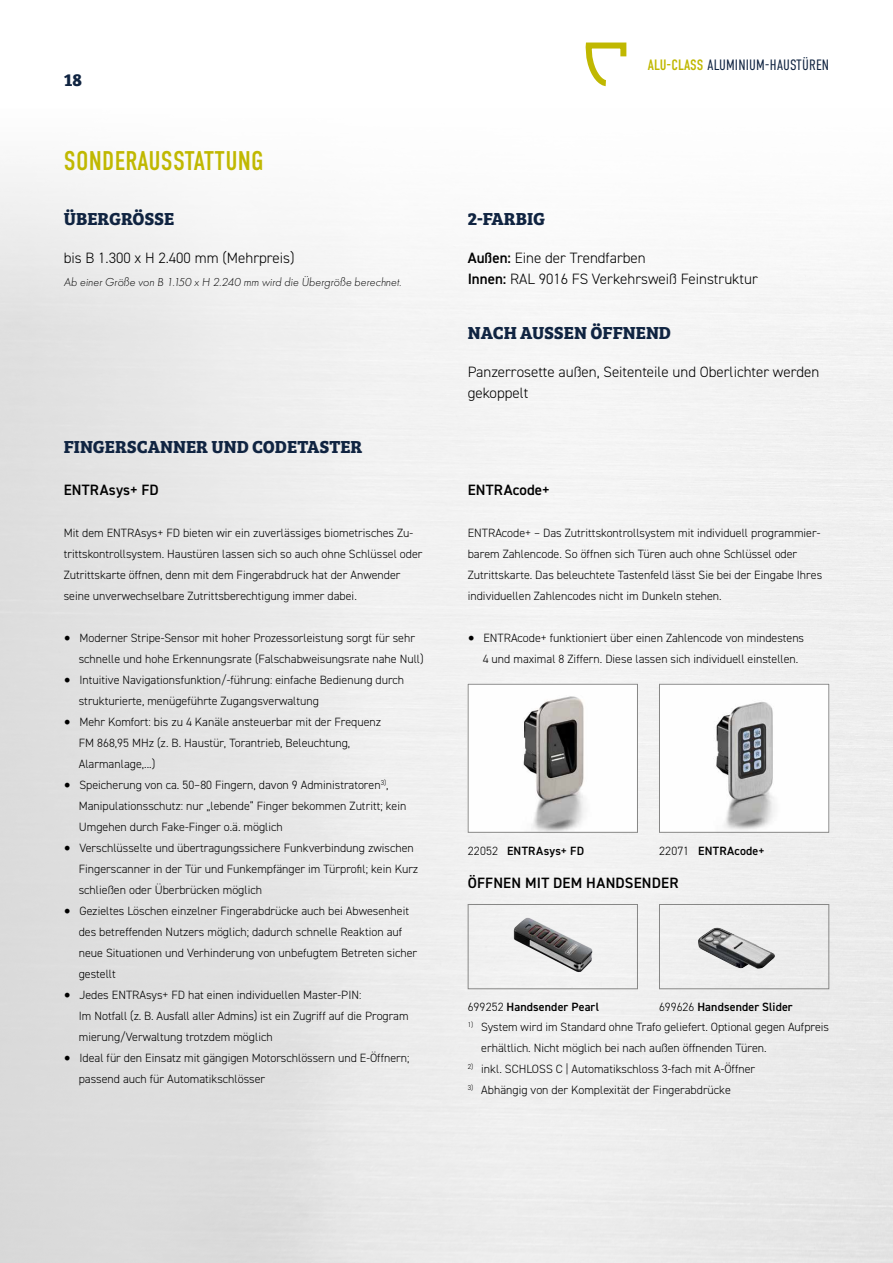
<style>
.page{position:relative;width:893px;height:1263px;background:#fff}
.page>*{position:absolute;margin:0;border:0;box-sizing:border-box;transform-origin:0 0}
.t1{font:27px "DIN Condensed";letter-spacing:.01em;color:#c0b801}
.t2{font:700 18px "Bree Serif";color:#102441}
.t3{font:300 15px/21px "DIN2014";color:#000}
.t4{font:600 15px "DIN2014";letter-spacing:.015em;color:#000}
.t5{font:300 15px "DIN Condensed";letter-spacing:.01em;color:#102441}
.t6{font:300 12px/21px "DIN2014";color:#000}
.t7{font:600 12px "DIN2014";letter-spacing:.015em;color:#000}
.t8{font:italic 300 12px "Futura PT";color:#000}
.s1{font-family:"Minion Pro";font-weight:400;font-size:18px}
.s2{font-weight:400;color:#c0b801}
.s3{font-weight:600}
.s4{font-weight:300}
</style>
<div class="page">
<svg style="left:585px;top:42px;width:42px;height:45px"></svg>
<img style="left:522px;top:695px;width:68px;height:136px">
<div style="left:468px;top:684px;width:170px;height:149px;border:1px solid #878786"></div>
<img style="left:514px;top:918px;width:78px;height:54px">
<div style="left:468px;top:904px;width:170px;height:85px;border:1px solid #878786"></div>
<img style="left:713px;top:699px;width:66px;height:132px">
<div style="left:659px;top:684px;width:170px;height:149px;border:1px solid #878786"></div>
<img style="left:698px;top:927px;width:77px;height:42px">
<div style="left:659px;top:904px;width:170px;height:85px;border:1px solid #878786"></div>
<h2 class="t2" style="left:64px;top:66px;width:20px">18</h2>
<h1 class="t1" style="left:64px;top:145px;width:201px">SONDERAUSSTATTUNG</h1>
<h2 class="t2" style="left:64px;top:205px;width:112px">ÜBERGRÖSSE</h2>
<p class="t3" style="left:64px;top:247px;width:232px">bis B 1.300 x H 2.400 mm (Mehrpreis)</p>
<p class="t8" style="left:64px;top:275px;width:339px">Ab einer Größe von B 1.150 x H 2.240 mm wird die Übergröße berechnet.</p>
<h2 class="t2" style="left:64px;top:433px;width:300px">FINGERSCANNER UND CODETASTER</h2>
<p class="t4" style="left:64px;top:480px;width:97px">ENTRAsys+ FD</p>
<p class="t6" style="left:64px;top:522px;width:360px">Mit dem ENTRAsys+ FD bieten wir ein zuverlässiges biometrisches Zu&shy;trittskontrollsystem. Haustüren lassen sich so auch ohne Schlüssel oder Zutrittskarte öffnen, denn mit dem Fingerabdruck hat der Anwender seine unverwechselbare Zutrittsberechtigung immer dabei.</p>
<p class="t6" style="left:79px;top:627px;width:346px;text-indent:-15px"><span class="s1">•</span> Moderner Stripe-Sensor mit hoher Prozessorleistung sorgt für sehr schnelle und hohe Erkennungsrate (Falschabweisungsrate nahe Null)</p>
<p class="t6" style="left:79px;top:669px;width:327px;text-indent:-15px"><span class="s1">•</span> Intuitive Navigationsfunktion/-führung: einfache Bedienung durch strukturierte, menügeführte Zugangsverwaltung</p>
<p class="t6" style="left:79px;top:711px;width:304px;text-indent:-15px"><span class="s1">•</span> Mehr Komfort: bis zu 4 Kanäle ansteuerbar mit der Frequenz<br>FM 868,95 MHz (z. B. Haustür, Torantrieb, Beleuchtung,<br>Alarmanlage,...)</p>
<p class="t6" style="left:79px;top:774px;width:329px;text-indent:-15px"><span class="s1">•</span> Speicherung von ca. 50–80 Fingern, davon 9 Administratoren<sup>3)</sup>,<br>Manipulationsschutz: nur „lebende“ Finger bekommen Zutritt; kein<br>Umgehen durch Fake-Finger o.ä. möglich</p>
<p class="t6" style="left:79px;top:837px;width:341px;text-indent:-15px"><span class="s1">•</span> Verschlüsselte und übertragungssichere Funkverbindung zwischen<br>Fingerscanner in der Tür und Funkempfänger im Türprofil; kein Kurz schließen oder Überbrücken möglich</p>
<p class="t6" style="left:79px;top:900px;width:340px;text-indent:-15px"><span class="s1">•</span> Gezieltes Löschen einzelner Fingerabdrücke auch bei Abwesenheit des betreffenden Nutzers möglich; dadurch schnelle Reaktion auf neue Situationen und Verhinderung von unbefugtem Betreten sicher gestellt</p>
<p class="t6" style="left:79px;top:984px;width:331px;text-indent:-15px"><span class="s1">•</span> Jedes ENTRAsys+ FD hat einen individuellen Master-PIN:<br>Im Notfall (z. B. Ausfall aller Admins) ist ein Zugriff auf die Program mierung/Verwaltung trotzdem möglich</p>
<p class="t6" style="left:79px;top:1047px;width:332px;text-indent:-15px"><span class="s1">•</span> Ideal für den Einsatz mit gängigen Motorschlössern und E-Öffnern; passend auch für Automatikschlösser</p>
<p class="t5" style="left:648px;top:57px;width:183px"><span class="s2">ALU-CLASS</span> ALUMINIUM-HAUSTÜREN</p>
<h2 class="t2" style="left:468px;top:205px;width:79px">2-FARBIG</h2>
<p class="t3" style="left:468px;top:247px;width:292px"><span class="s3">Außen:</span> Eine der Trendfarben<br><span class="s3">Innen:</span> RAL 9016 FS Verkehrsweiß Feinstruktur</p>
<h2 class="t2" style="left:468px;top:319px;width:205px">NACH AUSSEN ÖFFNEND</h2>
<p class="t3" style="left:468px;top:361px;width:353px">Panzerrosette außen, Seitenteile und Oberlichter werden gekoppelt</p>
<p class="t4" style="left:468px;top:479px;width:84px">ENTRAcode+</p>
<p class="t6" style="left:468px;top:522px;width:356px">ENTRAcode+ – Das Zutrittskontrollsystem mit individuell programmier&shy;barem Zahlencode. So öffnen sich Türen auch ohne Schlüssel oder Zutrittskarte. Das beleuchtete Tastenfeld lässt Sie bei der Eingabe Ihres individuellen Zahlencodes nicht im Dunkeln stehen.</p>
<p class="t6" style="left:483px;top:627px;width:323px;text-indent:-15px"><span class="s1">•</span> ENTRAcode+ funktioniert über einen Zahlencode von mindestens<br>4 und maximal 8 Ziffern. Diese lassen sich individuell einstellen.</p>
<p class="t7" style="left:468px;top:843px;width:118px"><span class="s4">22052</span> ENTRAsys+ FD</p>
<p class="t7" style="left:659px;top:843px;width:107px"><span class="s4">22071</span> ENTRAcode+</p>
<p class="t4" style="left:468px;top:873px;width:212px">ÖFFNEN MIT DEM HANDSENDER</p>
<p class="t7" style="left:468px;top:999px;width:133px"><span class="s4">699252</span> Handsender Pearl</p>
<p class="t7" style="left:659px;top:999px;width:135px"><span class="s4">699626</span> Handsender Slider</p>
<p class="t6" style="left:481px;top:1016px;width:349px;text-indent:-14px"><sup>1)</sup> System wird im Standard ohne Trafo geliefert. Optional gegen Aufpreis erhältlich. Nicht möglich bei nach außen öffnenden Türen.</p>
<p class="t6" style="left:468px;top:1058px;width:289px"><sup>2)</sup> inkl. SCHLOSS C | Automatikschloss 3-fach mit A-Öffner</p>
<p class="t6" style="left:468px;top:1079px;width:265px"><sup>3)</sup> Abhängig von der Komplexität der Fingerabdrücke</p>
</div>
